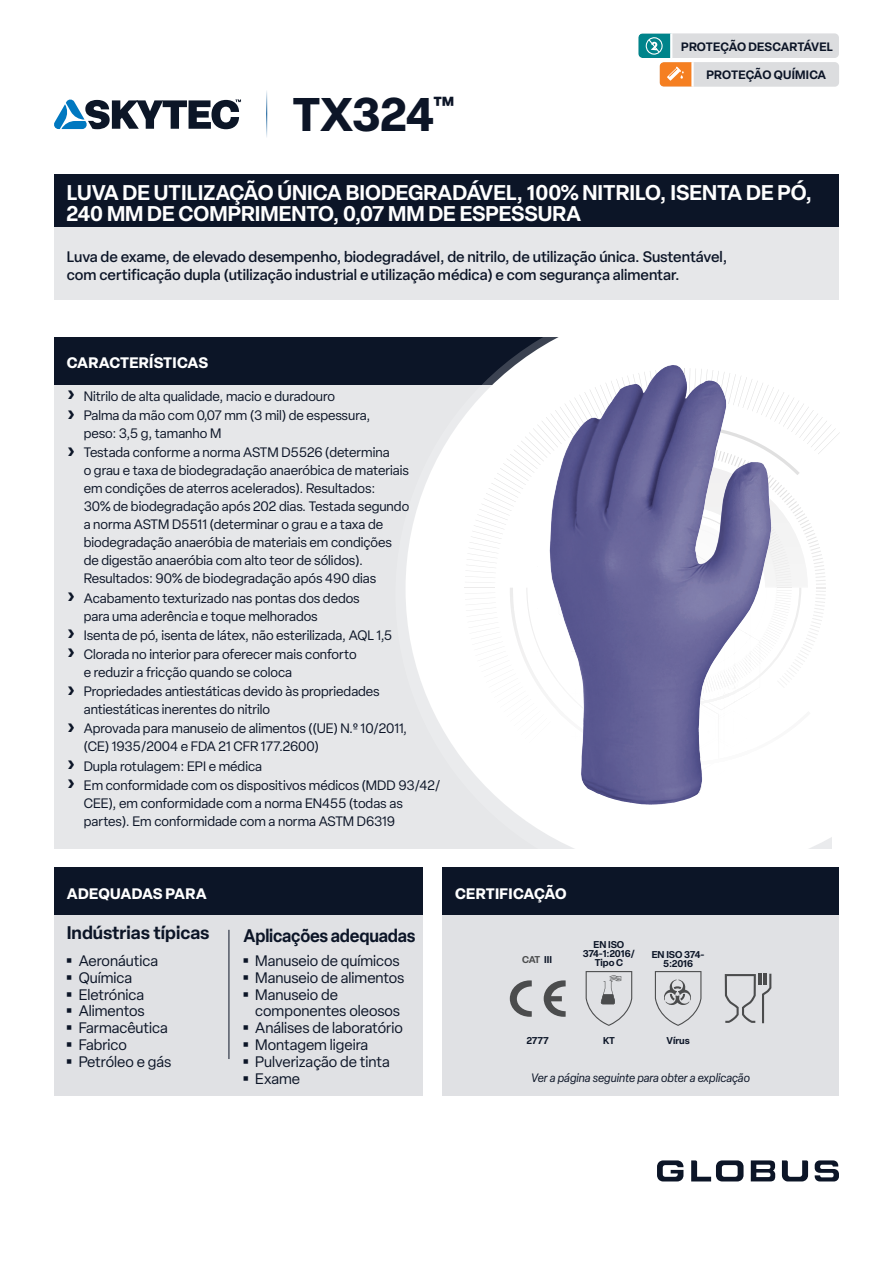
<style>
.page{position:relative;width:893px;height:1263px;background:#fff}
.page>*{position:absolute;margin:0;border:0;box-sizing:border-box;transform-origin:0 0}
.PRODUCT_NAME{font:700 46.5px "Elza";letter-spacing:-.01em;color:#0c1527}
.SHORT_DESCRIPTION{font:600 21px/21px "Elza";color:#fff}
.PANEL_SUB-HEAD{font:600 18px "Elza";letter-spacing:-.01em;color:#0c1527;scale:.93 1}
.PANEL_SUB-HEAD-2{font:600 18px "Elza";letter-spacing:-.01em;color:#0c1527}
.t1{font:15px/16.5px "Elza";color:#0c1527}
.LONG_DESCRIPTION{font:500 15px/18px "Elza";color:#0c1527}
.PANEL_HEADING{font:700 15px "Elza";letter-spacing:.02em;color:#fff}
.t2{font:13.5px/18px "Elza";color:#0c1527}
.t3{font:italic 12px "Elza";color:#0c1527}
.t4{font:600 12px "Elza";letter-spacing:.01em;color:#0c1527}
.CERTIFICATION_TEXT{font:600 9.75px/9px "Elza";color:#0c1527;text-align:center}
.CERTIFICATION_TEXT-2{font:600 9.75px "Elza";letter-spacing:-.02em;color:#4b4c4d}
.s1{color:#0c1527}
</style>
<div class="page">
<div style="left:54px;top:385px;width:778px;height:463px;background:#e6e7e9"></div>
<div style="left:54px;top:337px;width:586px;height:48px;background:#0c1527"></div>
<div style="left:54px;top:915px;width:368px;height:181px;background:#e0e1e4"></div>
<hr style="left:229px;top:930px;width:1px;height:129px;background:#0c1527">
<div style="left:54px;top:867px;width:368px;height:48px;background:#0c1527"></div>
<div style="left:442px;top:867px;width:397px;height:48px;background:#0c1527"></div>
<svg style="left:405px;top:337px;width:427px;height:511px;fill:#fff"></svg>
<div style="left:635px;top:660px;width:9px;height:178px;background:#fff"></div>
<div style="left:618px;top:584px;width:18px;height:254px;background:#fff"></div>
<hr style="left:675px;top:678px;width:3px;height:160px;background:#231f20">
<hr style="left:669px;top:629px;width:3px;height:209px;background:#231f20">
<div style="left:658px;top:641px;width:8px;height:197px;background:#fff"></div>
<div style="left:646px;top:634px;width:18px;height:204px;background:#fff"></div>
<svg style="left:465px;top:368px;width:375px;height:450px;background:#cac9db"></svg>
<hr style="left:734px;top:579px;width:1px;height:128px;background:#231f20;border-radius:50%">
<hr style="left:733px;top:584px;width:1px;height:160px;background:#231f20;border-radius:50%">
<div style="left:569px;top:539px;width:114px;height:115px;background:linear-gradient(to right,#55548d,#7875a5);border-radius:50%"></div>
<svg style="left:634px;top:695px;width:114px;height:114px;background:#a7a5c4"></svg>
<svg style="left:54px;top:100px;width:187px;height:29px"></svg>
<hr style="left:266px;top:88px;width:1px;height:50px;background:#005292">
<div style="left:442px;top:915px;width:397px;height:181px;background:#e0e1e4"></div>
<div style="left:54px;top:174px;width:785px;height:53px;background:#0c1527"></div>
<div style="left:637px;top:32px;width:203px;height:27px;background:#dcdddf;border-radius:6px"></div>
<div style="left:635px;top:30px;width:207px;height:31px;border:3px solid #fff;border-radius:6px"></div>
<div style="left:658px;top:61px;width:183px;height:27px;background:#dcdddf;border-radius:6px"></div>
<div style="left:657px;top:59px;width:185px;height:31px;border:3px solid #fff;border-radius:6px"></div>
<svg style="left:638px;top:33px;width:57px;height:54px"></svg>
<svg style="left:782px;top:1160px;width:26px;height:21px"></svg>
<svg style="left:691px;top:1160px;width:52px;height:21px"></svg>
<svg style="left:751px;top:1160px;width:24px;height:21px"></svg>
<svg style="left:657px;top:1160px;width:26px;height:21px"></svg>
<svg style="left:815px;top:1160px;width:24px;height:21px"></svg>
<div style="left:54px;top:227px;width:785px;height:73px;background:#e6e7e9"></div>
<svg style="left:586px;top:971px;width:46px;height:55px"></svg>
<svg style="left:655px;top:971px;width:46px;height:55px"></svg>
<svg style="left:725px;top:974px;width:46px;height:49px"></svg>
<hr style="left:758px;top:974px;width:4px;height:11px;background:#4b4c4d">
<svg style="left:544px;top:980px;width:22px;height:37px"></svg>
<svg style="left:510px;top:980px;width:22px;height:37px"></svg>
<img style="left:626px;top:365px;width:45px;height:28px">
<p class="PRODUCT_NAME" style="left:292px;top:81px;width:163px">TX324<sup>™</sup></p>
<p class="t4" style="left:681px;top:38px;width:153px">PROTEÇÃO DESCARTÁVEL</p>
<p class="t4" style="left:706px;top:66px;width:121px">PROTEÇÃO QUÍMICA</p>
<p class="SHORT_DESCRIPTION" style="left:67px;top:182px;width:747px">LUVA DE UTILIZAÇÃO ÚNICA BIODEGRADÁVEL, 100% NITRILO, ISENTA DE PÓ,<br>240 MM DE COMPRIMENTO, 0,07 MM DE ESPESSURA</p>
<p class="LONG_DESCRIPTION" style="left:67px;top:247px;width:662px">Luva de exame, de elevado desempenho, biodegradável, de nitrilo, de utilização única. Sustentável, com certificação dupla (utilização industrial e utilização médica) e com segurança alimentar.</p>
<p class="PANEL_HEADING" style="left:67px;top:352px;width:143px">CARACTERÍSTICAS</p>
<p class="t2" style="left:84px;top:387px;width:253px">Nitrilo de alta qualidade, macio e duradouro</p>
<p class="t2" style="left:84px;top:406px;width:288px">Palma da mão com 0,07 mm (3 mil) de espessura, peso: 3,5 g, tamanho M</p>
<p class="t2" style="left:84px;top:443px;width:327px">Testada conforme a norma ASTM D5526 (determina<br>o grau e taxa de biodegradação anaeróbica de materiais em condições de aterros acelerados). Resultados:<br>30% de biodegradação após 202 dias. Testada segundo a norma ASTM D5511 (determinar o grau e a taxa de biodegradação anaeróbia de materiais em condições de digestão anaeróbia com alto teor de sólidos).<br>Resultados: 90% de biodegradação após 490 dias</p>
<p class="t2" style="left:84px;top:589px;width:278px">Acabamento texturizado nas pontas dos dedos para uma aderência e toque melhorados</p>
<p class="t2" style="left:84px;top:626px;width:310px">Isenta de pó, isenta de látex, não esterilizada, AQL 1,5</p>
<p class="t2" style="left:84px;top:645px;width:274px">Clorada no interior para oferecer mais conforto e reduzir a fricção quando se coloca</p>
<p class="t2" style="left:84px;top:682px;width:297px">Propriedades antiestáticas devido às propriedades antiestáticas inerentes do nitrilo</p>
<p class="t2" style="left:84px;top:719px;width:325px">Aprovada para manuseio de alimentos ((UE) N.º 10/2011, (CE) 1935/2004 e FDA 21 CFR 177.2600)</p>
<p class="t2" style="left:84px;top:757px;width:180px">Dupla rotulagem: EPI e médica</p>
<p class="t2" style="left:84px;top:776px;width:358px">Em conformidade com os dispositivos médicos (MDD 93/42/<br>CEE), em conformidade com a norma EN455 (todas as partes). Em conformidade com a norma ASTM D6319</p>
<p class="PANEL_HEADING" style="left:67px;top:882px;width:141px">ADEQUADAS PARA</p>
<p class="PANEL_HEADING" style="left:455px;top:882px;width:113px">CERTIFICAÇÃO</p>
<p class="PANEL_SUB-HEAD-2" style="left:67px;top:920px;width:144px">Indústrias típicas</p>
<p class="PANEL_SUB-HEAD" style="left:244px;top:922px;width:186px">Aplicações adequadas</p>
<p class="t1" style="left:79px;top:952px;width:81px">Aeronáutica</p>
<p class="t1" style="left:79px;top:969px;width:55px">Química</p>
<p class="t1" style="left:79px;top:986px;width:67px">Eletrónica</p>
<p class="t1" style="left:79px;top:1003px;width:68px">Alimentos</p>
<p class="t1" style="left:79px;top:1020px;width:91px">Farmacêutica</p>
<p class="t1" style="left:79px;top:1037px;width:50px">Fabrico</p>
<p class="t1" style="left:79px;top:1054px;width:94px">Petróleo e gás</p>
<p class="t1" style="left:255px;top:952px;width:146px">Manuseio de químicos</p>
<p class="t1" style="left:255px;top:969px;width:151px">Manuseio de alimentos</p>
<p class="t1" style="left:255px;top:986px;width:146px">Manuseio de componentes oleosos</p>
<p class="t1" style="left:255px;top:1019px;width:149px">Análises de laboratório</p>
<p class="t1" style="left:255px;top:1036px;width:115px">Montagem ligeira</p>
<p class="t1" style="left:255px;top:1053px;width:136px">Pulverização de tinta</p>
<p class="t1" style="left:255px;top:1070px;width:46px">Exame</p>
<p class="CERTIFICATION_TEXT-2" style="left:522px;top:952px;width:32px">CAT <span class="s1">III</span></p>
<p class="CERTIFICATION_TEXT" style="left:583px;top:940px;width:54px">EN ISO<br>374-1:2016/<br>Tipo C</p>
<p class="CERTIFICATION_TEXT" style="left:652px;top:950px;width:54px">EN ISO 374-<br>5:2016</p>
<p class="CERTIFICATION_TEXT" style="left:527px;top:1035px;width:24px">2777</p>
<p class="CERTIFICATION_TEXT" style="left:603px;top:1035px;width:14px">KT</p>
<p class="CERTIFICATION_TEXT" style="left:666px;top:1035px;width:25px">Vírus</p>
<p class="t3" style="left:531px;top:1070px;width:220px">Ver a página seguinte para obter a explicação</p>
</div>
